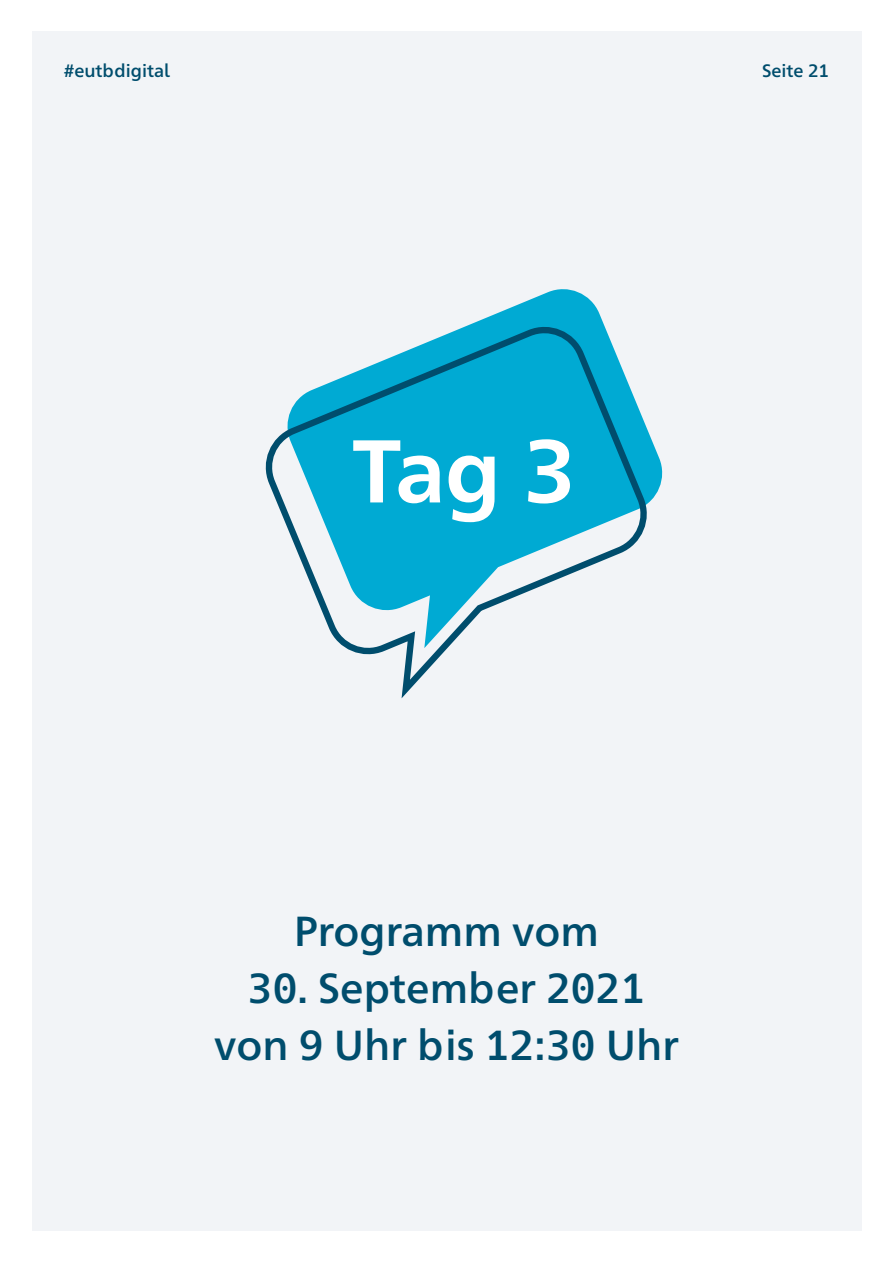
<style>
.page{position:relative;width:893px;height:1263px;background:#fff}
.page>*{position:absolute;margin:0;border:0;box-sizing:border-box;transform-origin:0 0}
.t1{font:700 88.95px "Frutiger Neue 1450 Pro";color:#fff}
.t2{font:500 42px/57px "Frutiger Neue 1450 Pro";color:#004d6d;text-align:center}
.t3{font:500 18px "Frutiger Neue 1450 Pro";color:#004d6d}
</style>
<div class="page">
<div style="left:32px;top:32px;width:829px;height:1199px;background:#f2f4f7"></div>
<svg style="left:469px;top:289px;width:194px;height:214px"></svg>
<svg style="left:265px;top:325px;width:384px;height:374px"></svg>
<p class="t3" style="left:64px;top:58px;width:108px">#eutbdigital</p>
<p class="t3" style="left:762px;top:58px;width:69px">Seite 21</p>
<h2 class="t1" style="left:352px;top:407px;width:226px">Tag 3</h2>
<p class="t2" style="left:294px;top:900px;width:307px">Programm vom</p>
<p class="t2" style="left:214px;top:957px;width:466px">30. September 2021 von 9 Uhr bis 12:30 Uhr</p>
</div>
